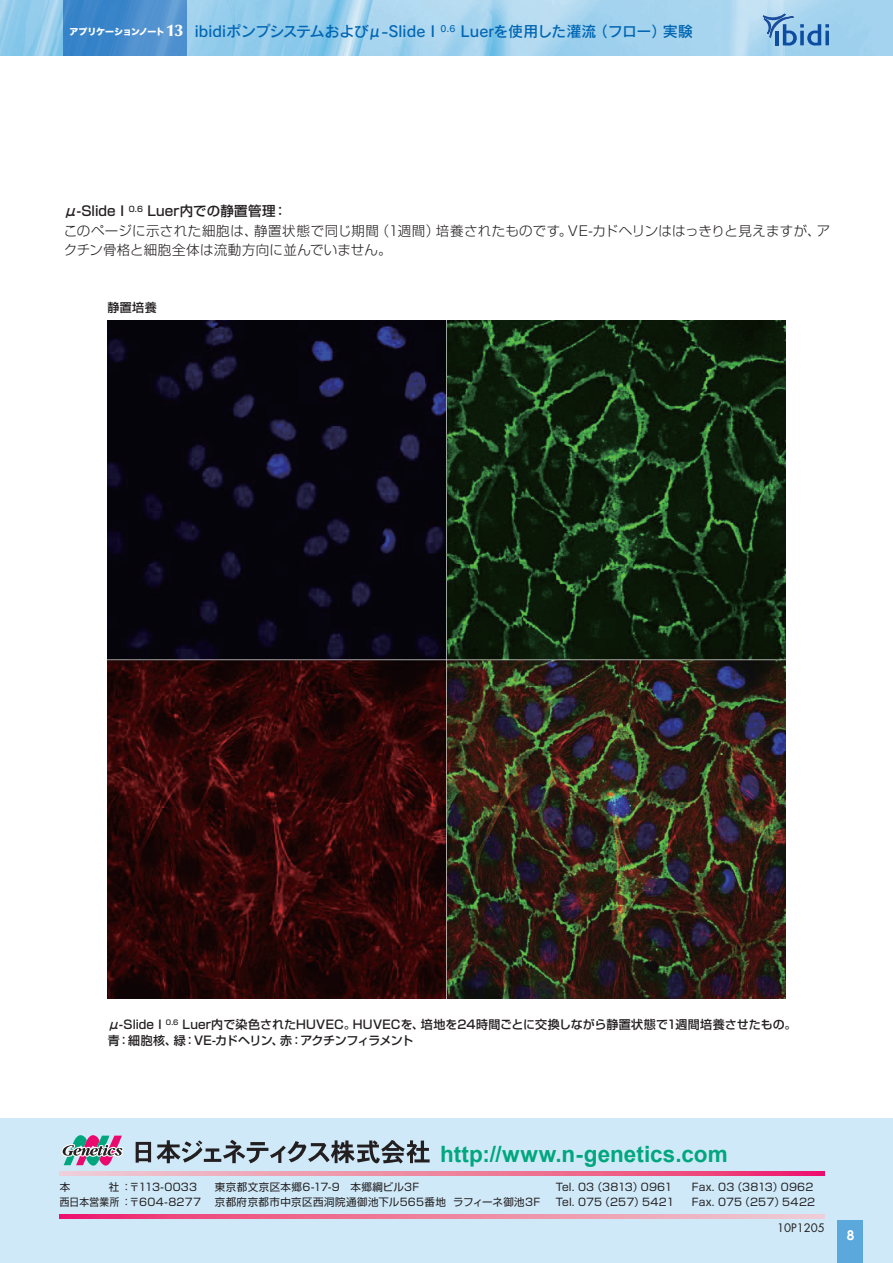
<style>
.page{position:relative;width:893px;height:1263px;background:#fff}
.page>*{position:absolute;margin:0;border:0;box-sizing:border-box;transform-origin:0 0}
.t1{font:700 22.5px "Arial";letter-spacing:.005em;color:#00a77e}
.t2{font:15px "Rodin CID DB";letter-spacing:-.01em;color:#0166b3}
.t3{font:300 13.5px/19.5px "Shin Go Pro";letter-spacing:.025em;color:#231f20}
.t4{font:700 13.5px "Century Gothic";color:#fff}
.t5{font:500 12px/16.5px "Shin Go Pro";letter-spacing:.005em;color:#231f20}
.t6{font:11.4px "Futura";color:#231f20}
.t7{font:10.5px "Shin Go Pro";letter-spacing:.025em;color:#231f20}
.t8{font:10.5px "Shin Go Pro";letter-spacing:.025em;color:#231f20;scale:.92 1}
.s1{font-family:"Optima LT Std";font-weight:900;font-size:16.5px;color:#fff}
.s2{font-weight:500}
</style>
<div class="page">
<div style="left:0;top:1118px;width:893px;height:145px;background:#cfe9f8"></div>
<div style="left:838px;top:1220px;width:25px;height:43px;background:#5ba8dc"></div>
<img style="left:0;top:0;width:893px;height:55px">
<svg style="left:762px;top:12px;width:67px;height:34px;background:#7bacd7"></svg>
<svg style="left:64px;top:0;width:123px;height:55px;background:#468bcc"></svg>
<svg style="left:60px;top:1171px;width:765px;height:4px;background:#ed7c9d"></svg>
<svg style="left:136px;top:1142px;width:15px;height:21px"></svg>
<svg style="left:157px;top:1140px;width:273px;height:23px"></svg>
<svg style="left:61px;top:1135px;width:62px;height:38px"></svg>
<svg style="left:60px;top:1214px;width:765px;height:4px;background:#ed7f9f"></svg>
<img style="left:107px;top:321px;width:678px;height:677px">
<h2 class="t2" style="left:70px;top:22px;width:625px"><sup>アプリケーションノート</sup> <span class="s1">13</span> ibidiポンプシステムおよびμ-Slide I <sup>0.6</sup> Luerを使用した灌流（フロー）実験</h2>
<p class="t3" style="left:64px;top:200px;width:768px"><span class="s2">μ-Slide I</span> <sup>0.6</sup> <span class="s2">Luer内での静置管理：<br></span>このページに示された細胞は、静置状態で同じ期間（1週間）培養されたものです。VE-カドヘリンははっきりと見えますが、アクチン骨格と細胞全体は流動方向に並んでいません。</p>
<p class="t5" style="left:107px;top:298px;width:51px">静置培養</p>
<p class="t5" style="left:108px;top:1014px;width:690px">μ-Slide I <sup>0.6</sup> Luer内で染色されたHUVEC。HUVECを、培地を24時間ごとに交換しながら静置状態で1週間培養させたもの。青：細胞核、緑：VE-カドヘリン、赤：アクチンフィラメント</p>
<h1 class="t1" style="left:440px;top:1141px;width:289px">http://www.n-genetics.com</h1>
<p class="t7" style="left:60px;top:1178px;width:12px">本</p>
<p class="t7" style="left:98px;top:1178px;width:100px">　社 ：〒113-0033</p>
<p class="t7" style="left:215px;top:1178px;width:206px">東京都文京区本郷6-17-9　本郷綱ビル3F</p>
<p class="t7" style="left:556px;top:1178px;width:118px">Tel. 03（3813）0961</p>
<p class="t7" style="left:692px;top:1178px;width:123px">Fax. 03（3813）0962</p>
<p class="t8" style="left:60px;top:1193px;width:155px">西日本営業所 ：〒604-8277</p>
<p class="t7" style="left:215px;top:1193px;width:327px">京都府京都市中京区西洞院通御池下ル565番地 ラフィーネ御池3F</p>
<p class="t7" style="left:556px;top:1193px;width:120px">Tel. 075（257）5421</p>
<p class="t7" style="left:692px;top:1193px;width:125px">Fax. 075（257）5422</p>
<p class="t6" style="left:777px;top:1220px;width:49px">10P1205</p>
<p class="t4" style="left:847px;top:1226px;width:9px">8</p>
</div>
